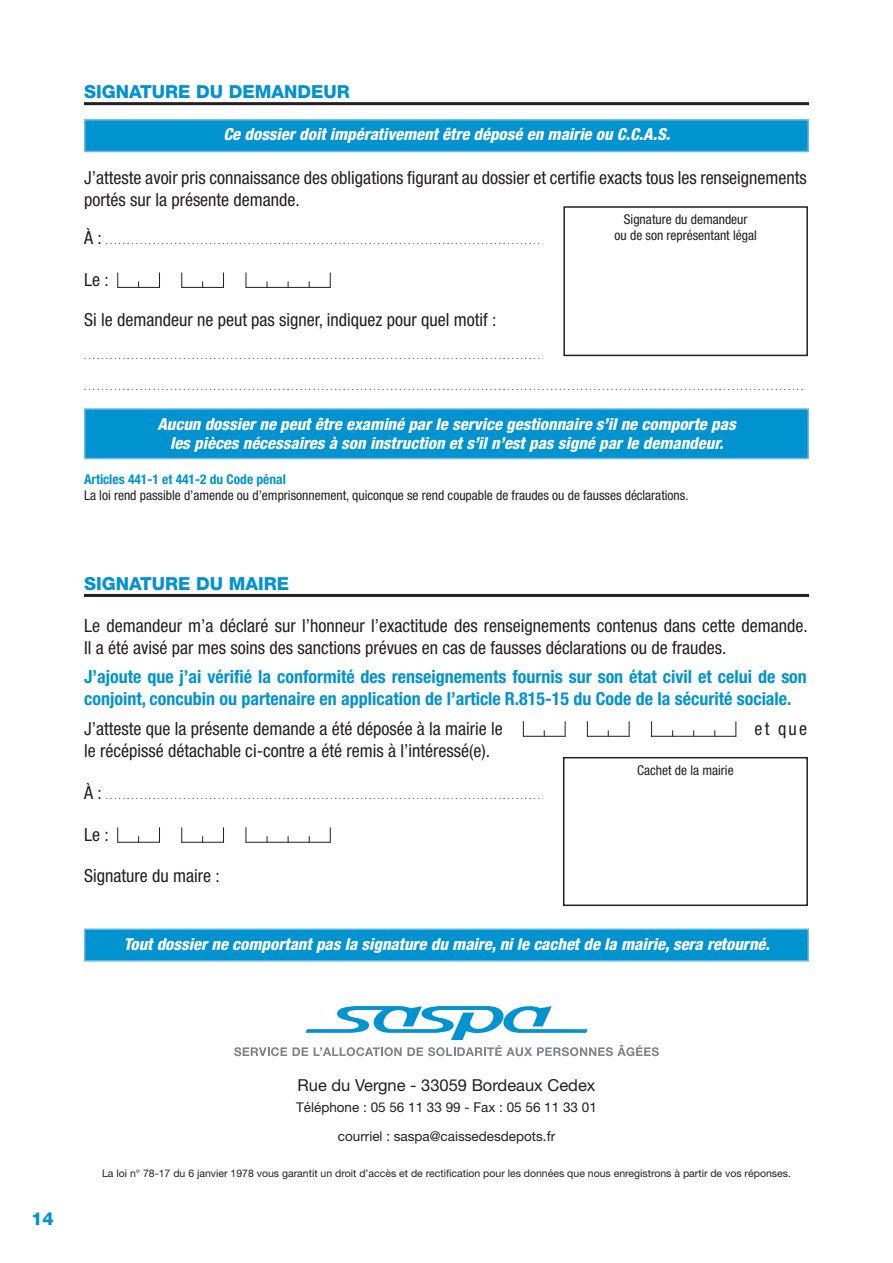
<style>
.page{position:relative;width:893px;height:1263px;background:#fff}
.page>*{position:absolute;margin:0;border:0;box-sizing:border-box;transform-origin:0 0}
.t1{font:condensed 18px/21.6px "Helvetica Neue LT";color:#231f20}
.t2{font:700 condensed 18px/21.6px "Helvetica Neue LT";color:#0093d0}
.t3{font:800 18px "Helvetica Neue LT";color:#0093d0}
.t4{font:italic 800 condensed 16.5px/19.8px "Helvetica Neue LT";color:#fff;text-align:center}
.t5{font:16.5px "Helvetica Neue LT";color:#231f20}
.t6{font:condensed 13.5px/16.2px "Helvetica Neue LT";color:#231f20;text-align:center}
.t7{font:13.5px/28.8px "Helvetica Neue LT";color:#231f20;text-align:center}
.t8{font:700 condensed 13.5px "Helvetica Neue LT";color:#0093d0}
.t9{font:10.5px "Helvetica Neue LT";color:#231f20}
.t10{font:condensed 9px "Helvetica Neue LT";color:#231f20}
.s1{font-size:18px}
</style>
<div class="page">
<hr style="left:84px;top:102px;width:725px;height:3px;background:#231f20">
<svg style="left:117px;top:272px;width:1px;height:15px"></svg>
<svg style="left:159px;top:272px;width:1px;height:15px"></svg>
<hr style="left:117px;top:287px;width:43px;height:1px;background:#231f20">
<svg style="left:181px;top:272px;width:1px;height:15px"></svg>
<svg style="left:223px;top:272px;width:1px;height:15px"></svg>
<hr style="left:181px;top:287px;width:43px;height:1px;background:#231f20">
<svg style="left:246px;top:272px;width:1px;height:15px"></svg>
<svg style="left:330px;top:272px;width:1px;height:15px"></svg>
<hr style="left:246px;top:287px;width:85px;height:1px;background:#231f20">
<div style="left:563px;top:206px;width:245px;height:150px;border:2px solid #231f20"></div>
<hr style="left:84px;top:594px;width:725px;height:3px;background:#231f20">
<div style="left:563px;top:757px;width:245px;height:149px;border:2px solid #231f20"></div>
<div style="left:84px;top:928px;width:725px;height:34px;background:#0093d0;border:2px solid #6bbde5"></div>
<div style="left:84px;top:119px;width:725px;height:33px;background:#0093d0;border:2px solid #6bbde5"></div>
<div style="left:84px;top:408px;width:725px;height:51px;background:#0093d0;border:2px solid #6bbde5"></div>
<svg style="left:523px;top:721px;width:1px;height:15px"></svg>
<svg style="left:565px;top:721px;width:1px;height:16px"></svg>
<hr style="left:523px;top:736px;width:42px;height:1px;background:#231f20">
<svg style="left:587px;top:721px;width:1px;height:15px"></svg>
<svg style="left:629px;top:721px;width:1px;height:16px"></svg>
<hr style="left:587px;top:736px;width:42px;height:1px;background:#231f20">
<svg style="left:651px;top:721px;width:1px;height:15px"></svg>
<svg style="left:735px;top:721px;width:1px;height:15px"></svg>
<hr style="left:651px;top:736px;width:85px;height:1px;background:#231f20">
<svg style="left:117px;top:827px;width:1px;height:15px"></svg>
<svg style="left:159px;top:827px;width:1px;height:15px"></svg>
<hr style="left:117px;top:842px;width:43px;height:1px;background:#231f20">
<svg style="left:181px;top:827px;width:1px;height:15px"></svg>
<svg style="left:223px;top:827px;width:1px;height:15px"></svg>
<hr style="left:181px;top:842px;width:43px;height:1px;background:#231f20">
<svg style="left:246px;top:827px;width:1px;height:15px"></svg>
<svg style="left:330px;top:827px;width:1px;height:15px"></svg>
<hr style="left:246px;top:842px;width:85px;height:1px;background:#231f20">
<svg style="left:234px;top:1006px;width:425px;height:50px"></svg>
<h1 class="t3" style="left:84px;top:81px;width:267px">SIGNATURE DU DEMANDEUR</h1>
<h2 class="t4" style="left:223px;top:124px;width:448px">Ce dossier doit impérativement être déposé en mairie ou C.C.A.S.</h2>
<h1 class="t1" style="left:84px;top:167px;width:724px">J’atteste avoir pris connaissance des obligations figurant au dossier et certifie exacts tous les renseignements portés sur la présente demande.</h1>
<p class="t10" style="left:84px;top:236px;width:25px"><span class="s1">À :</span> .....................................................................................................</p>
<h1 class="t1" style="left:84px;top:269px;width:26px">Le :</h1>
<h3 class="t6" style="left:615px;top:211px;width:144px">Signature du demandeur<br>ou de son représentant légal</h3>
<h1 class="t1" style="left:84px;top:309px;width:414px">Si le demandeur ne peut pas signer, indiquez pour quel motif :</h1>
<p class="t10" style="left:84px;top:350px;width:457px">. . . . . . . . . . . . . . . . . . . . . . . . . . . . . . . . . . . . . . . . . . . . . . . . . . . . . . . . . . . . . . . . . . . . . . . . . . . . . . . . . . . . . . . . . . . . . . . . . . . . . . . . . .</p>
<p class="t10" style="left:84px;top:382px;width:721px">. . . . . . . . . . . . . . . . . . . . . . . . . . . . . . . . . . . . . . . . . . . . . . . . . . . . . . . . . . . . . . . . . . . . . . . . . . . . . . . . . . . . . . . . . . . . . . . . . . . . . . . . . . . . . . . . . . . . . . . . . . . . . . . . . . . . . . . . . . . . . . . . . . . . . . . . . . . . . . . . . . . . . . .</p>
<h2 class="t4" style="left:157px;top:414px;width:580px">Aucun dossier ne peut être examiné par le service gestionnaire s’il ne comporte pas les pièces nécessaires à son instruction et s’il n’est pas signé par le demandeur.</h2>
<h3 class="t8" style="left:84px;top:471px;width:203px">Articles 441-1 et 441-2 du Code pénal</h3>
<h3 class="t6" style="left:84px;top:487px;width:606px">La loi rend passible d’amende ou d’emprisonnement, quiconque se rend coupable de fraudes ou de fausses déclarations.</h3>
<h1 class="t3" style="left:84px;top:573px;width:207px">SIGNATURE DU MAIRE</h1>
<h1 class="t1" style="left:84px;top:615px;width:725px">Le demandeur m’a déclaré sur l’honneur l’exactitude des renseignements contenus dans cette demande.<br>Il a été avisé par mes soins des sanctions prévues en cas de fausses déclarations ou de fraudes.</h1>
<h1 class="t2" style="left:84px;top:666px;width:724px">J’ajoute que j’ai vérifié la conformité des renseignements fournis sur son état civil et celui de son conjoint, concubin ou partenaire en application de l’article R.815-15 du Code de la sécurité sociale.</h1>
<h1 class="t1" style="left:84px;top:718px;width:420px">J’atteste que la présente demande a été déposée à la mairie le</h1>
<h1 class="t1" style="left:755px;top:718px;width:54px">et que</h1>
<h1 class="t1" style="left:84px;top:740px;width:408px">le récépissé détachable ci-contre a été remis à l’intéressé(e).</h1>
<p class="t10" style="left:84px;top:791px;width:25px"><span class="s1">À :</span> .....................................................................................................</p>
<h1 class="t1" style="left:84px;top:824px;width:26px">Le :</h1>
<h1 class="t1" style="left:84px;top:865px;width:137px">Signature du maire :</h1>
<h3 class="t6" style="left:637px;top:762px;width:98px">Cachet de la mairie</h3>
<h2 class="t4" style="left:124px;top:934px;width:648px">Tout dossier ne comportant pas la signature du maire, ni le cachet de la mairie, sera retourné.</h2>
<h1 class="t3" style="left:31px;top:1208px;width:24px">14</h1>
<h2 class="t5" style="left:298px;top:1075px;width:299px">Rue du Vergne - 33059 Bordeaux Cedex</h2>
<h3 class="t7" style="left:296px;top:1092px;width:302px">Téléphone : 05 56 11 33 99 - Fax : 05 56 11 33 01 courriel : saspa@caissedesdepots.fr</h3>
<p class="t9" style="left:102px;top:1167px;width:690px">La loi n° 78-17 du 6 janvier 1978 vous garantit un droit d’accès et de rectification pour les données que nous enregistrons à partir de vos réponses.</p>
</div>
